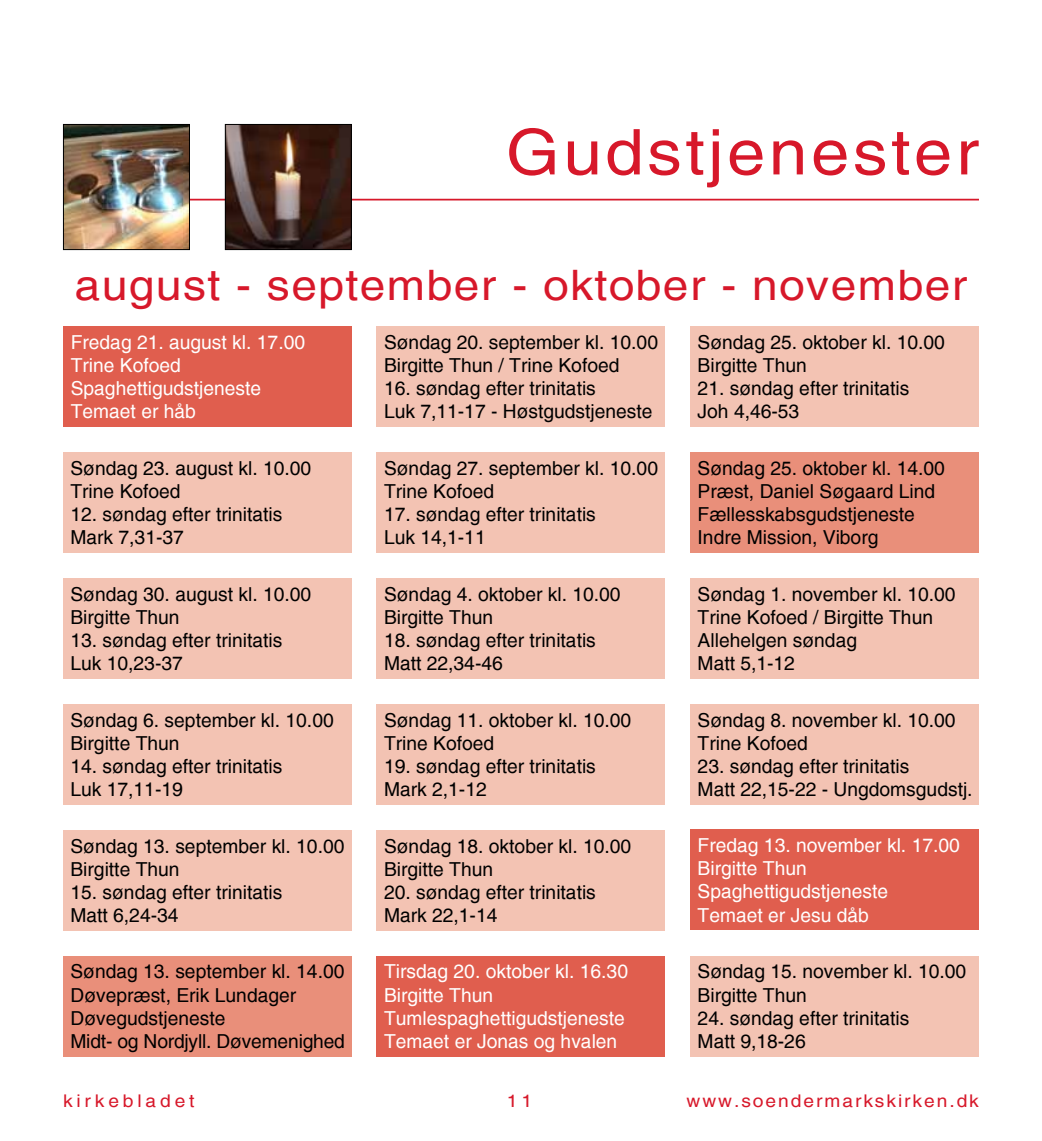
<style>
.page{position:relative;width:1042px;height:1141px;background:#fff}
.page>*{position:absolute;margin:0;border:0;box-sizing:border-box;transform-origin:0 0}
.t1{font:63px "Helvetica";letter-spacing:.05em;color:#d7182a;scale:1.1 1}
.t2{font:42px "Helvetica";letter-spacing:.03em;color:#d7182a;scale:1.1 1}
.t3{font:19.25px/23.1px "Helvetica";color:#000}
.t4{font:19.25px/23.1px "Helvetica";color:#fff}
.t5{font:17.5px "Helvetica";letter-spacing:.1em;color:#d7182a;scale:1.1 1}
.t6{font:17.5px "Helvetica";letter-spacing:.2em;color:#d7182a;scale:1.1 1}
</style>
<div class="page">
<hr style="left:63px;top:199px;width:916px;height:1px;background:#d7182a">
<img style="left:227px;top:126px;width:123px;height:122px">
<div style="left:225px;top:124px;width:127px;height:126px;border:1px solid #000"></div>
<img style="left:65px;top:126px;width:123px;height:122px">
<div style="left:63px;top:124px;width:127px;height:126px;border:1px solid #000"></div>
<div style="left:377px;top:452px;width:288px;height:101px;background:#f3c3b3"></div>
<div style="left:690px;top:326px;width:289px;height:101px;background:#f3c3b3"></div>
<div style="left:690px;top:452px;width:289px;height:101px;background:#e98f7a"></div>
<div style="left:63px;top:956px;width:289px;height:100px;background:#e98f7a"></div>
<div style="left:377px;top:326px;width:288px;height:101px;background:#f3c3b3"></div>
<div style="left:377px;top:578px;width:288px;height:101px;background:#f3c3b3"></div>
<div style="left:377px;top:704px;width:288px;height:101px;background:#f3c3b3"></div>
<div style="left:377px;top:830px;width:288px;height:101px;background:#f3c3b3"></div>
<div style="left:377px;top:956px;width:288px;height:100px;background:#e05e4e"></div>
<div style="left:690px;top:578px;width:289px;height:101px;background:#f3c3b3"></div>
<div style="left:690px;top:704px;width:289px;height:101px;background:#f3c3b3"></div>
<div style="left:690px;top:956px;width:289px;height:100px;background:#f3c3b3"></div>
<div style="left:63px;top:452px;width:289px;height:101px;background:#f3c3b3"></div>
<div style="left:63px;top:326px;width:289px;height:101px;background:#e05e4e"></div>
<div style="left:690px;top:829px;width:289px;height:101px;background:#e05e4e"></div>
<div style="left:63px;top:578px;width:289px;height:101px;background:#f3c3b3"></div>
<div style="left:63px;top:704px;width:289px;height:101px;background:#f3c3b3"></div>
<div style="left:63px;top:830px;width:289px;height:101px;background:#f3c3b3"></div>
<h1 class="t1" style="left:506px;top:116px;width:431px">Gudstjenester</h1>
<h2 class="t2" style="left:75px;top:261px;width:813px">august - september - oktober - november</h2>
<p class="t4" style="left:71px;top:330px;width:236px">Fredag 21. august kl. 17.00<br>Trine Kofoed<br>Spaghettigudstjeneste<br>Temaet er håb</p>
<p class="t3" style="left:70px;top:456px;width:242px">Søndag 23. august kl. 10.00<br>Trine Kofoed</p>
<p class="t3" style="left:70px;top:503px;width:213px">12. søndag efter trinitatis<br>Mark 7,31-37</p>
<p class="t3" style="left:70px;top:582px;width:242px">Søndag 30. august kl. 10.00<br>Birgitte Thun</p>
<p class="t3" style="left:70px;top:629px;width:213px">13. søndag efter trinitatis<br>Luk 10,23-37</p>
<p class="t3" style="left:70px;top:708px;width:265px">Søndag 6. september kl. 10.00<br>Birgitte Thun</p>
<p class="t3" style="left:70px;top:755px;width:213px">14. søndag efter trinitatis<br>Luk 17,11-19</p>
<p class="t3" style="left:70px;top:834px;width:275px">Søndag 13. september kl. 10.00<br>Birgitte Thun</p>
<p class="t3" style="left:70px;top:881px;width:213px">15. søndag efter trinitatis<br>Matt 6,24-34</p>
<p class="t3" style="left:70px;top:960px;width:276px">Søndag 13. september kl. 14.00<br>Døvepræst, Erik Lundager<br>Døvegudstjeneste<br>Midt- og Nordjyll. Døvemenighed</p>
<p class="t3" style="left:384px;top:330px;width:275px">Søndag 20. september kl. 10.00<br>Birgitte Thun / Trine Kofoed</p>
<p class="t3" style="left:384px;top:377px;width:270px">16. søndag efter trinitatis<br>Luk 7,11-17 - Høstgudstjeneste</p>
<p class="t3" style="left:384px;top:456px;width:275px">Søndag 27. september kl. 10.00<br>Trine Kofoed</p>
<p class="t3" style="left:384px;top:503px;width:213px">17. søndag efter trinitatis<br>Luk 14,1-11</p>
<p class="t3" style="left:384px;top:582px;width:238px">Søndag 4. oktober kl. 10.00<br>Birgitte Thun</p>
<p class="t3" style="left:384px;top:629px;width:213px">18. søndag efter trinitatis<br>Matt 22,34-46</p>
<p class="t3" style="left:384px;top:708px;width:249px">Søndag 11. oktober kl. 10.00<br>Trine Kofoed</p>
<p class="t3" style="left:384px;top:755px;width:213px">19. søndag efter trinitatis<br>Mark 2,1-12</p>
<p class="t3" style="left:384px;top:834px;width:249px">Søndag 18. oktober kl. 10.00<br>Birgitte Thun</p>
<p class="t3" style="left:384px;top:881px;width:213px">20. søndag efter trinitatis<br>Mark 22,1-14</p>
<p class="t4" style="left:384px;top:960px;width:245px">Tirsdag 20. oktober kl. 16.30<br>Birgitte Thun<br>Tumlespaghettigudstjeneste<br>Temaet er Jonas og hvalen</p>
<p class="t3" style="left:697px;top:330px;width:249px">Søndag 25. oktober kl. 10.00<br>Birgitte Thun</p>
<p class="t3" style="left:697px;top:377px;width:213px">21. søndag efter trinitatis<br>Joh 4,46-53</p>
<p class="t3" style="left:697px;top:456px;width:249px">Søndag 25. oktober kl. 14.00<br>Præst, Daniel Søgaard Lind<br>Fællesskabsgudstjeneste<br>Indre Mission, Viborg</p>
<p class="t3" style="left:697px;top:582px;width:259px">Søndag 1. november kl. 10.00<br>Trine Kofoed / Birgitte Thun<br>Allehelgen søndag<br>Matt 5,1-12</p>
<p class="t3" style="left:697px;top:708px;width:259px">Søndag 8. november kl. 10.00<br>Trine Kofoed</p>
<p class="t3" style="left:697px;top:755px;width:276px">23. søndag efter trinitatis<br>Matt 22,15-22 - Ungdomsgudstj.</p>
<p class="t4" style="left:697px;top:834px;width:264px">Fredag 13. november kl. 17.00<br>Birgitte Thun<br>Spaghettigudstjeneste<br>Temaet er Jesu dåb</p>
<p class="t3" style="left:697px;top:960px;width:270px">Søndag 15. november kl. 10.00<br>Birgitte Thun</p>
<p class="t3" style="left:697px;top:1006px;width:213px">24. søndag efter trinitatis<br>Matt 9,18-26</p>
<p class="t6" style="left:63px;top:1090px;width:121px">kirkebladet</p>
<p class="t5" style="left:507px;top:1090px;width:24px">11</p>
<p class="t5" style="left:686px;top:1090px;width:267px">www.soendermarkskirken.dk</p>
</div>
